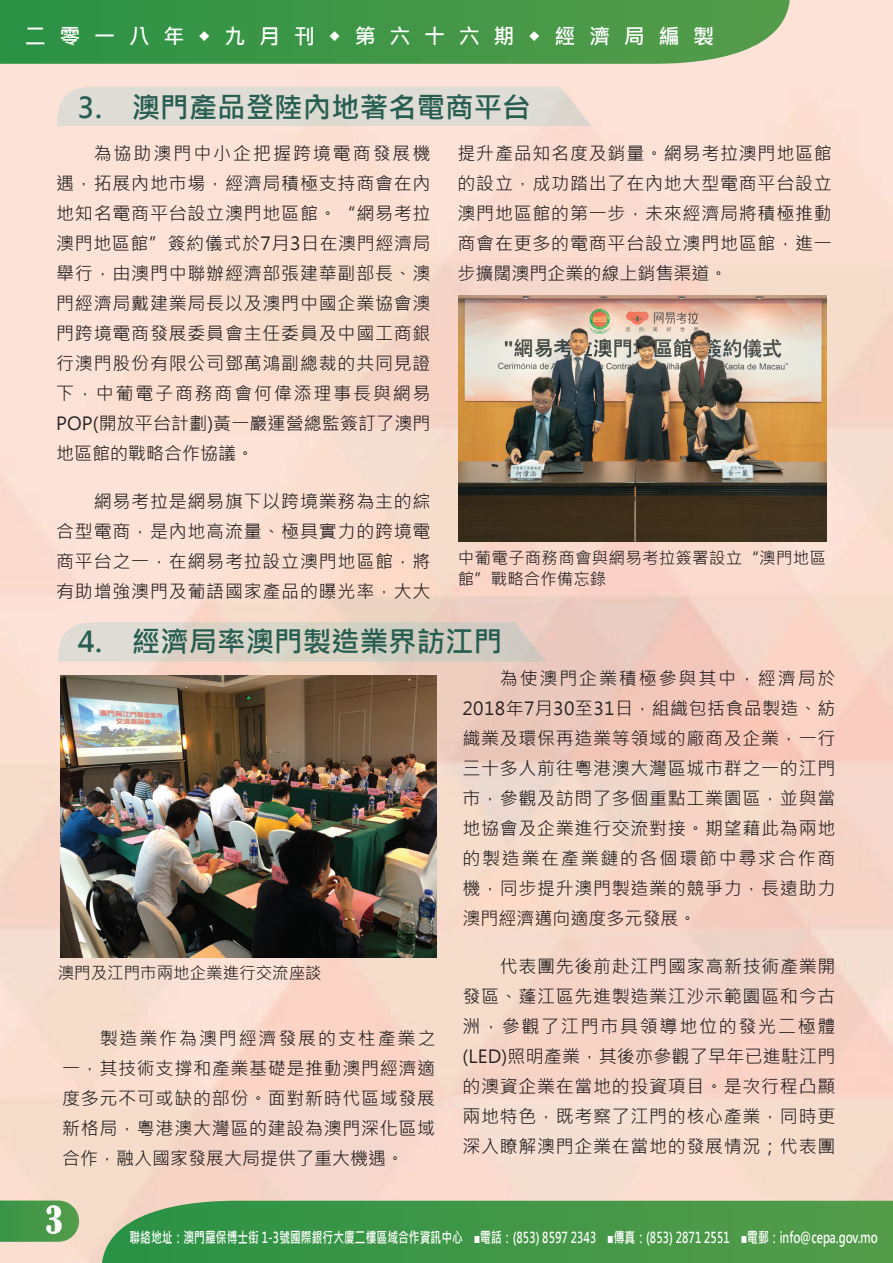
<style>
.page{position:relative;width:893px;height:1263px;background:#fff}
.page>*{position:absolute;margin:0;border:0;box-sizing:border-box;transform-origin:0 0}
.t1{font:condensed 36.15px "Bernard";color:#fff}
.t2{font:700 28.5px "Microsoft Jheng Hei";color:#275e51}
.t3{font:700 21px "Microsoft Jheng Hei";letter-spacing:.65em;color:#fff}
.t4{font:18px/30px "Microsoft Jheng Hei";letter-spacing:.04em;color:#231f20;text-align:justify}
.t5{font:16.5px/21px "Microsoft Jheng Hei";color:#231f20}
.t6{font:700 15px "Microsoft Jheng Hei";color:#fff;scale:.72 1}
</style>
<div class="page">
<img style="left:0;top:0;width:893px;height:1263px">
<svg style="left:0;top:1200px;width:79px;height:42px;background:#519c51"></svg>
<svg style="left:0;top:0;width:790px;height:64px;background:#46994c"></svg>
<svg style="left:102px;top:1201px;width:791px;height:62px;background:#46984b"></svg>
<div style="left:57px;top:86px;width:535px;height:40px;background:#dedcd4"></div>
<svg style="left:58px;top:622px;width:488px;height:40px;background:#d8d2c7"></svg>
<img style="left:459px;top:296px;width:367px;height:245px">
<img style="left:61px;top:675px;width:375px;height:282px">
<p class="t3" style="left:25px;top:23px;width:691px">二零一八年◆九月刊◆第六十六期◆經濟局編製</p>
<h2 class="t2" style="left:78px;top:90px;width:454px">3. 澳門產品登陸內地著名電商平台</h2>
<p class="t4" style="left:56px;top:138px;width:376px;text-indent:37px">為協助澳門中小企把握跨境電商發展機遇，拓展內地市場，經濟局積極支持商會在內地知名電商平台設立澳門地區館。“網易考拉澳門地區館”簽約儀式於7月3日在澳門經濟局舉行，由澳門中聯辦經濟部張建華副部長、澳門經濟局戴建業局長以及澳門中國企業協會澳門跨境電商發展委員會主任委員及中國工商銀行澳門股份有限公司鄧萬鴻副總裁的共同見證下，中葡電子商務商會何偉添理事長與網易POP(開放平台計劃)黃一巖運營總監簽訂了澳門地區館的戰略合作協議。</p>
<p class="t4" style="left:56px;top:486px;width:376px;text-indent:37px">網易考拉是網易旗下以跨境業務為主的綜合型電商，是內地高流量、極具實力的跨境電商平台之一，在網易考拉設立澳門地區館，將有助增強澳門及葡語國家產品的曝光率，大大</p>
<p class="t4" style="left:457px;top:138px;width:376px">提升產品知名度及銷量。網易考拉澳門地區館的設立，成功踏出了在內地大型電商平台設立澳門地區館的第一步，未來經濟局將積極推動商會在更多的電商平台設立澳門地區館，進一步擴闊澳門企業的線上銷售渠道。</p>
<p class="t5" style="left:458px;top:547px;width:370px">中葡電子商務商會與網易考拉簽署設立“澳門地區館”戰略合作備忘錄</p>
<h2 class="t2" style="left:78px;top:624px;width:426px">4. 經濟局率澳門製造業界訪江門</h2>
<p class="t5" style="left:58px;top:962px;width:265px">澳門及江門市兩地企業進行交流座談</p>
<p class="t4" style="left:62px;top:1023px;width:375px;text-indent:37px">製造業作為澳門經濟發展的支柱產業之一，其技術支撐和產業基礎是推動澳門經濟適度多元不可或缺的部份。面對新時代區域發展新格局，粵港澳大灣區的建設為澳門深化區域合作，融入國家發展大局提供了重大機遇。</p>
<p class="t4" style="left:462px;top:663px;width:375px;text-indent:37px">為使澳門企業積極參與其中，經濟局於2018年7月30至31日，組織包括食品製造、紡織業及環保再造業等領域的廠商及企業，一行三十多人前往粵港澳大灣區城市群之一的江門市，參觀及訪問了多個重點工業園區，並與當地協會及企業進行交流對接。期望藉此為兩地的製造業在產業鏈的各個環節中尋求合作商機，同步提升澳門製造業的競爭力，長遠助力澳門經濟邁向適度多元發展。</p>
<p class="t4" style="left:462px;top:951px;width:375px;text-indent:37px">代表團先後前赴江門國家高新技術產業開發區、蓬江區先進製造業江沙示範園區和今古洲，參觀了江門市具領導地位的發光二極體(LED)照明產業，其後亦參觀了早年已進駐江門的澳資企業在當地的投資項目。是次行程凸顯兩地特色，既考察了江門的核心產業，同時更深入瞭解澳門企業在當地的發展情況；代表團</p>
<h1 class="t1" style="left:45px;top:1199px;width:19px">3</h1>
<p class="t6" style="left:129px;top:1228px;width:1041px">聯絡地址：澳門羅保博士街 1-3號國際銀行大廈二樓區域合作資訊中心　■電話：(853) 8597 2343　■傳真：(853) 2871 2551　■電郵：info@cepa.gov.mo</p>
</div>
